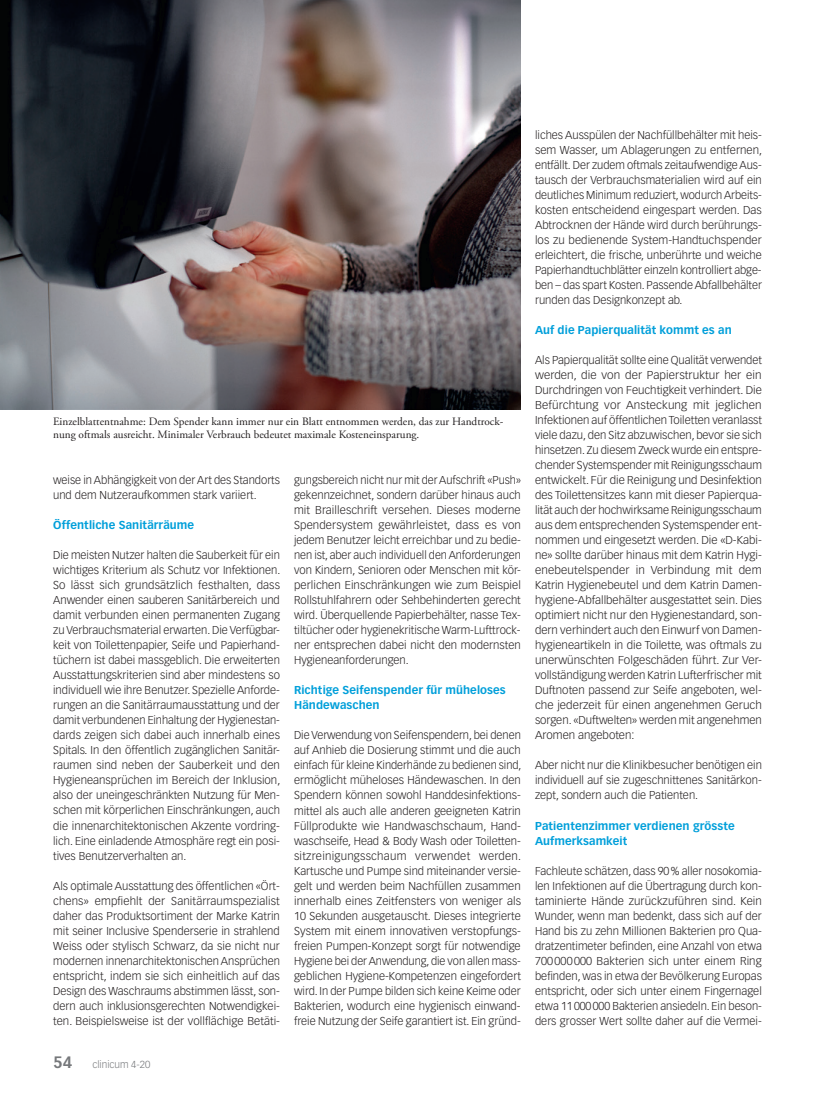
<style>
.page{position:relative;width:815px;height:1099px;background:#fff}
.page>*{position:absolute;margin:0;border:0;box-sizing:border-box;transform-origin:0 0}
.t1{font:300 11.25px/15px "Vectora LT Std";color:#231f20;text-align:justify}
.t2{font:11.25px/13.5px "Adobe Garamond Pro";color:#231f20}
.t3{font:700 11.25px/15px "Vectora LT Std";letter-spacing:.005em;color:#009fda}
.t4{font:300 10px "Vectora LT Std";color:#76787b}
.s1{font-weight:700;font-size:16.25px}
</style>
<div class="page">
<img style="left:0;top:0;width:521px;height:409px">
<p class="t2" style="left:53px;top:414px;width:452px">Einzelblattentnahme: Dem Spender kann immer nur ein Blatt entnommen werden, das zur Handtrock&shy;nung oftmals ausreicht. Minimaler Verbrauch bedeutet maximale Kosteneinsparung.</p>
<p class="t1" style="left:53px;top:473px;width:228px">weise in Abhängigkeit von der Art des Standorts und dem Nutzeraufkommen stark variiert.</p>
<p class="t3" style="left:53px;top:518px;width:143px">Öffentliche Sanitärräume</p>
<p class="t1" style="left:53px;top:548px;width:229px">Die meisten Nutzer halten die Sauberkeit für ein wichtiges Kriterium als Schutz vor Infektionen.<br>So lässt sich grundsätzlich festhalten, dass Anwender einen sauberen Sanitärbereich und damit verbunden einen permanenten Zugang zu Verbrauchsmaterial erwarten. Die Verfügbar&shy;keit von Toilettenpapier, Seife und Papierhand&shy;tüchern ist dabei massgeblich. Die erweiterten Ausstattungskriterien sind aber mindestens so individuell wie ihre Benutzer. Spezielle Anforde&shy;rungen an die Sanitärraumausstattung und der damit verbundenen Einhaltung der Hygienestan&shy;dards zeigen sich dabei auch innerhalb eines Spitals. In den öffentlich zugänglichen Sanitär&shy;raumen sind neben der Sauberkeit und den Hygieneansprüchen im Bereich der Inklusion, also der uneingeschränkten Nutzung für Men&shy;schen mit körperlichen Einschränkungen, auch die innenarchitektonischen Akzente vordring&shy;lich. Eine einladende Atmosphäre regt ein posi&shy;tives Benutzerverhalten an.</p>
<p class="t1" style="left:53px;top:878px;width:228px">Als optimale Ausstattung des öffentlichen «Ört&shy;chens» empfiehlt der Sanitärraumspezialist daher das Produktsortiment der Marke Katrin mit seiner Inclusive Spenderserie in strahlend Weiss oder stylisch Schwarz, da sie nicht nur modernen innenarchitektonischen Ansprüchen entspricht, indem sie sich einheitlich auf das Design des Waschraums abstimmen lässt, son&shy;dern auch inklusionsgerechten Notwendigkei&shy;ten. Beispielsweise ist der vollflächige Betäti-</p>
<p class="t4" style="left:53px;top:1058px;width:99px"><span class="s1">54</span> clinicum 4-20</p>
<p class="t1" style="left:294px;top:473px;width:228px">gungsbereich nicht nur mit der Aufschrift «Push» gekennzeichnet, sondern darüber hinaus auch mit Brailleschrift versehen. Dieses moderne Spendersystem gewährleistet, dass es von jedem Benutzer leicht erreichbar und zu bedie&shy;nen ist, aber auch individuell den Anforderungen von Kindern, Senioren oder Menschen mit kör&shy;perlichen Einschränkungen wie zum Beispiel Rollstuhlfahrern oder Sehbehinderten gerecht wird. Überquellende Papierbehälter, nasse Tex&shy;tiltücher oder hygienekritische Warm-Lufttrock&shy;ner entsprechen dabei nicht den modernsten Hygieneanforderungen.</p>
<p class="t3" style="left:294px;top:683px;width:213px">Richtige Seifenspender für müheloses<br>Händewaschen</p>
<p class="t1" style="left:294px;top:728px;width:229px">Die Verwendung von Seifenspendern, bei denen auf Anhieb die Dosierung stimmt und die auch einfach für kleine Kinderhände zu bedienen sind, ermöglicht müheloses Händewaschen. In den Spendern können sowohl Handdesinfektions&shy;mittel als auch alle anderen geeigneten Katrin Füllprodukte wie Handwaschschaum, Hand&shy;waschseife, Head &amp; Body Wash oder Toiletten&shy;sitzreinigungsschaum verwendet werden.<br>Kartusche und Pumpe sind miteinander versie&shy;gelt und werden beim Nachfüllen zusammen innerhalb eines Zeitfensters von weniger als 10 Sekunden ausgetauscht. Dieses integrierte System mit einem innovativen verstopfungs&shy;freien Pumpen-Konzept sorgt für notwendige Hygiene bei der Anwendung, die von allen mass&shy;geblichen Hygiene-Kompetenzen eingefordert wird. In der Pumpe bilden sich keine Keime oder Bakterien, wodurch eine hygienisch einwand&shy;freie Nutzung der Seife garantiert ist. Ein gründ-</p>
<p class="t1" style="left:535px;top:128px;width:229px">liches Ausspülen der Nachfüllbehälter mit heis&shy;sem Wasser, um Ablagerungen zu entfernen, entfällt. Der zudem oftmals zeitaufwendige Aus&shy;tausch der Verbrauchsmaterialien wird auf ein deutliches Minimum reduziert, wodurch Arbeits&shy;kosten entscheidend eingespart werden. Das Abtrocknen der Hände wird durch berührungs&shy;los zu bedienende System-Handtuchspender erleichtert, die frische, unberührte und weiche Papierhandtuchblätter einzeln kontrolliert abge&shy;ben – das spart Kosten. Passende Abfallbehälter runden das Designkonzept ab.</p>
<p class="t3" style="left:535px;top:323px;width:198px">Auf die Papierqualität kommt es an</p>
<p class="t1" style="left:535px;top:353px;width:228px">Als Papierqualität sollte eine Qualität verwendet werden, die von der Papierstruktur her ein Durchdringen von Feuchtigkeit verhindert. Die Befürchtung vor Ansteckung mit jeglichen Infektionen auf öffentlichen Toiletten veranlasst viele dazu, den Sitz abzuwischen, bevor sie sich hinsetzen. Zu diesem Zweck wurde ein entspre&shy;chender Systemspender mit Reinigungsschaum entwickelt. Für die Reinigung und Desinfektion des Toilettensitzes kann mit dieser Papierqua&shy;lität auch der hochwirksame Reinigungsschaum aus dem entsprechenden Systemspender ent&shy;nommen und eingesetzt werden. Die «D-Kabi&shy;ne» sollte darüber hinaus mit dem Katrin Hygi&shy;enebeutelspender in Verbindung mit dem Katrin Hygienebeutel und dem Katrin Damen&shy;hygiene-Abfallbehälter ausgestattet sein. Dies optimiert nicht nur den Hygienestandard, son&shy;dern verhindert auch den Einwurf von Damen&shy;hygieneartikeln in die Toilette, was oftmals zu unerwünschten Folgeschäden führt. Zur Ver&shy;vollständigung werden Katrin Lufterfrischer mit Duftnoten passend zur Seife angeboten, wel&shy;che jederzeit für einen angenehmen Geruch sorgen. «Duftwelten» werden mit angenehmen Aromen angeboten:</p>
<p class="t1" style="left:535px;top:758px;width:228px">Aber nicht nur die Klinikbesucher benötigen ein individuell auf sie zugeschnittenes Sanitärkon&shy;zept, sondern auch die Patienten.</p>
<p class="t3" style="left:535px;top:818px;width:201px">Patientenzimmer verdienen grösste<br>Aufmerksamkeit</p>
<p class="t1" style="left:535px;top:863px;width:228px">Fachleute schätzen, dass 90 % aller nosokomia&shy;len Infektionen auf die Übertragung durch kon&shy;taminierte Hände zurückzuführen sind. Kein Wunder, wenn man bedenkt, dass sich auf der Hand bis zu zehn Millionen Bakterien pro Qua&shy;dratzentimeter befinden, eine Anzahl von etwa 700 000 000 Bakterien sich unter einem Ring befinden, was in etwa der Bevölkerung Europas entspricht, oder sich unter einem Fingernagel etwa 11 000 000 Bakterien ansiedeln. Ein beson&shy;ders grosser Wert sollte daher auf die Vermei-</p>
</div>
